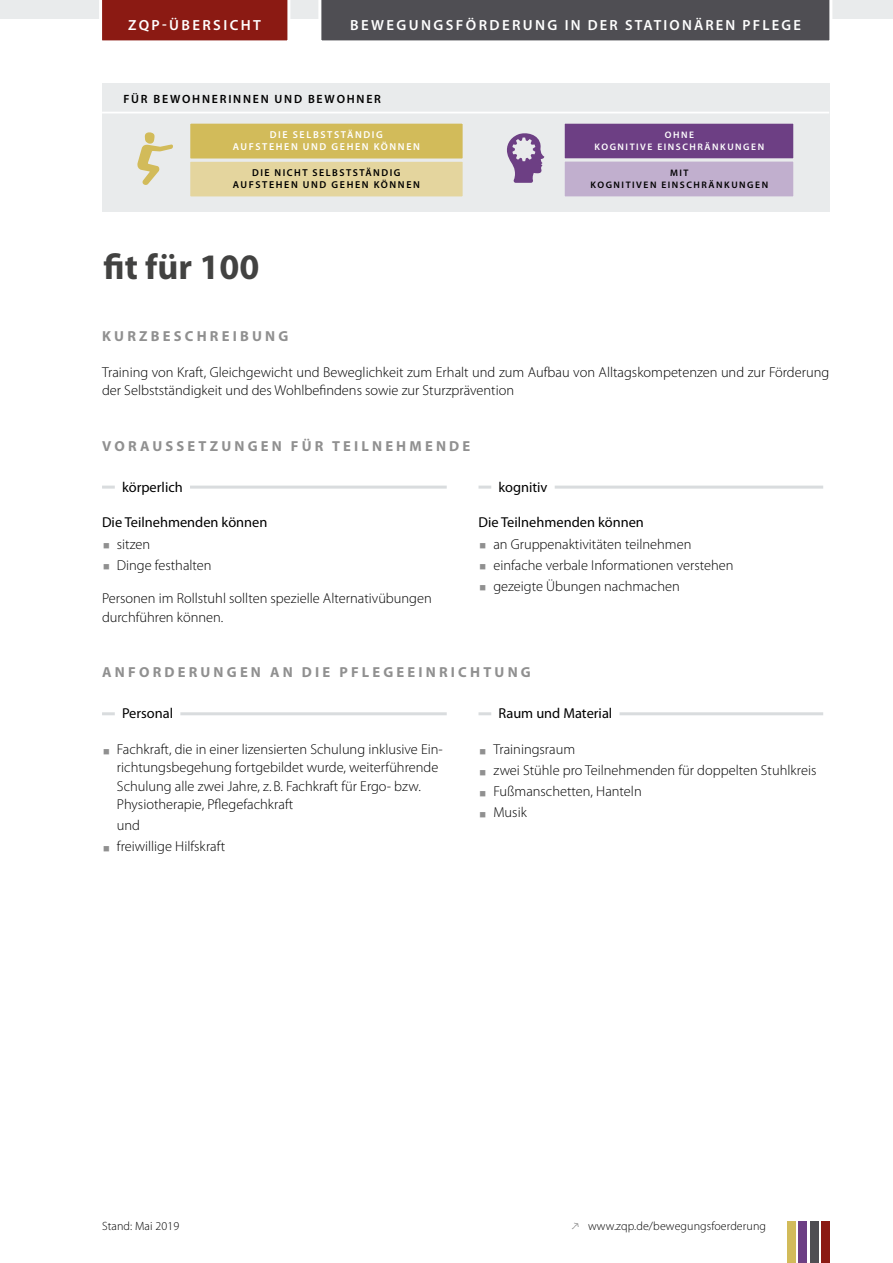
<style>
.page{position:relative;width:893px;height:1263px;background:#fff}
.page>*{position:absolute;margin:0;border:0;box-sizing:border-box;transform-origin:0 0}
.t1{font:700 36px "Myriad Pro";color:#424241}
.t2{font:600 14.7px "Myriad Pro";letter-spacing:.16em;color:#fff}
.t3{font:700 14.55px "Myriad Pro";letter-spacing:.22em;color:#909090}
.t4{font:300 14.4px/21px "Myriad Pro";color:#000}
.t5{font:14.4px "Myriad Pro";color:#000}
.t6{font:300 12px "Myriad Pro";letter-spacing:.01em;color:#000}
.t7{font:600 12px "Myriad Pro";letter-spacing:.15em;color:#000}
.t8{font:600 10.05px/12px "Myriad Pro";letter-spacing:.15em;color:#000;text-align:center}
.t9{font:600 10.05px/12px "Myriad Pro";letter-spacing:.16em;color:#fff;text-align:center}
.t10{font:600 9.45px/11.4px "Myriad Pro";letter-spacing:.16em;color:#fff;text-align:center}
.t11{font:600 9.45px/11.4px "Myriad Pro";letter-spacing:.16em;color:#000;text-align:center}
</style>
<div class="page">
<div style="left:787px;top:1221px;width:8px;height:41px;background:#d2bb5a"></div>
<div style="left:799px;top:1221px;width:8px;height:41px;background:#6d3f84"></div>
<div style="left:810px;top:1221px;width:8px;height:41px;background:#4f4e53"></div>
<div style="left:821px;top:1221px;width:8px;height:41px;background:#8b1a13"></div>
<svg style="left:787px;top:1262px;width:42px;height:1px"></svg>
<div style="left:0;top:0;width:893px;height:19px;background:#e9ebec"></div>
<hr style="left:190px;top:486px;width:257px;height:3px;background:#d9dcde">
<svg style="left:102px;top:486px;width:13px;height:3px"></svg>
<hr style="left:555px;top:486px;width:268px;height:3px;background:#d9dcde">
<svg style="left:478px;top:486px;width:13px;height:3px"></svg>
<hr style="left:180px;top:712px;width:267px;height:3px;background:#d9dcde">
<svg style="left:102px;top:712px;width:13px;height:3px"></svg>
<hr style="left:620px;top:712px;width:203px;height:3px;background:#d9dcde">
<svg style="left:478px;top:712px;width:13px;height:3px"></svg>
<div style="left:102px;top:83px;width:727px;height:128px;background:#e9ebec"></div>
<div style="left:562px;top:121px;width:234px;height:41px;background:#6d3f84;border:3px solid #e9ebec"></div>
<svg style="left:507px;top:133px;width:38px;height:50px"></svg>
<div style="left:187px;top:159px;width:279px;height:40px;background:#e4d59e;border:3px solid #e9ebec"></div>
<div style="left:187px;top:121px;width:279px;height:41px;background:#d2bb5a;border:3px solid #e9ebec"></div>
<div style="left:562px;top:159px;width:234px;height:40px;background:#c1afce;border:3px solid #e9ebec"></div>
<svg style="left:137px;top:132px;width:36px;height:53px"></svg>
<hr style="left:102px;top:112px;width:727px;height:1px;background:#fff">
<div style="left:318px;top:0;width:514px;height:41px;background:#4f4e53"></div>
<div style="left:99px;top:0;width:191px;height:41px;background:#8b1a13"></div>
<p class="t2" style="left:128px;top:17px;width:134px">ZQP-ÜBERSICHT</p>
<p class="t2" style="left:350px;top:17px;width:452px">BEWEGUNGSFÖRDERUNG IN DER STATIONÄREN PFLEGE</p>
<p class="t7" style="left:123px;top:92px;width:259px">FÜR BEWOHNERINNEN UND BEWOHNER</p>
<p class="t9" style="left:233px;top:129px;width:189px">DIE SELBSTSTÄNDIG<br>AUFSTEHEN UND GEHEN KÖNNEN</p>
<p class="t8" style="left:233px;top:167px;width:189px">DIE NICHT SELBSTSTÄNDIG<br>AUFSTEHEN UND GEHEN KÖNNEN</p>
<h1 class="t1" style="left:104px;top:247px;width:157px">fit für 100</h1>
<p class="t10" style="left:595px;top:130px;width:171px">OHNE<br>KOGNITIVE EINSCHRÄNKUNGEN</p>
<p class="t11" style="left:591px;top:168px;width:179px">MIT<br>KOGNITIVEN EINSCHRÄNKUNGEN</p>
<p class="t3" style="left:102px;top:328px;width:188px">KURZBESCHREIBUNG</p>
<p class="t4" style="left:102px;top:362px;width:729px;line-height:18.3px">Training von Kraft, Gleichgewicht und Beweglichkeit zum Erhalt und zum Aufbau von Alltagskompetenzen und zur Förderung der Selbstständigkeit und des Wohlbefindens sowie zur Sturzprävention</p>
<p class="t3" style="left:102px;top:437px;width:370px">VORAUSSETZUNGEN FÜR TEILNEHMENDE</p>
<p class="t5" style="left:122px;top:479px;width:62px">körperlich</p>
<p class="t5" style="left:102px;top:515px;width:167px">Die Teilnehmenden können</p>
<p class="t4" style="left:117px;top:533px;width:96px">sitzen<br>Dinge festhalten</p>
<p class="t4" style="left:102px;top:589px;width:331px;line-height:18.3px">Personen im Rollstuhl sollten spezielle Alternativübungen durchführen können.</p>
<p class="t5" style="left:498px;top:479px;width:51px">kognitiv</p>
<p class="t5" style="left:478px;top:515px;width:167px">Die Teilnehmenden können</p>
<p class="t4" style="left:493px;top:533px;width:242px">an Gruppenaktivitäten teilnehmen einfache verbale Informationen verstehen gezeigte Übungen nachmachen</p>
<p class="t3" style="left:102px;top:664px;width:430px">ANFORDERUNGEN AN DIE PFLEGEEINRICHTUNG</p>
<p class="t5" style="left:122px;top:706px;width:53px">Personal</p>
<p class="t4" style="left:117px;top:740px;width:327px;line-height:18.3px">Fachkraft, die in einer lizensierten Schulung inklusive Ein&shy;richtungsbegehung fortgebildet wurde, weiterführende Schulung alle zwei Jahre, z.B. Fachkraft für Ergo- bzw.<br>Physiotherapie, Pflegefachkraft</p>
<p class="t4" style="left:117px;top:815px;width:110px">und<br>freiwillige Hilfskraft</p>
<p class="t5" style="left:498px;top:706px;width:115px">Raum und Material</p>
<p class="t4" style="left:493px;top:739px;width:324px">Trainingsraum<br>zwei Stühle pro Teilnehmenden für doppelten Stuhlkreis<br>Fußmanschetten, Hanteln<br>Musik</p>
<p class="t6" style="left:102px;top:1219px;width:79px">Stand: Mai 2019</p>
<p class="t6" style="left:571px;top:1219px;width:196px">• www.zqp.de/bewegungsfoerderung</p>
</div>
